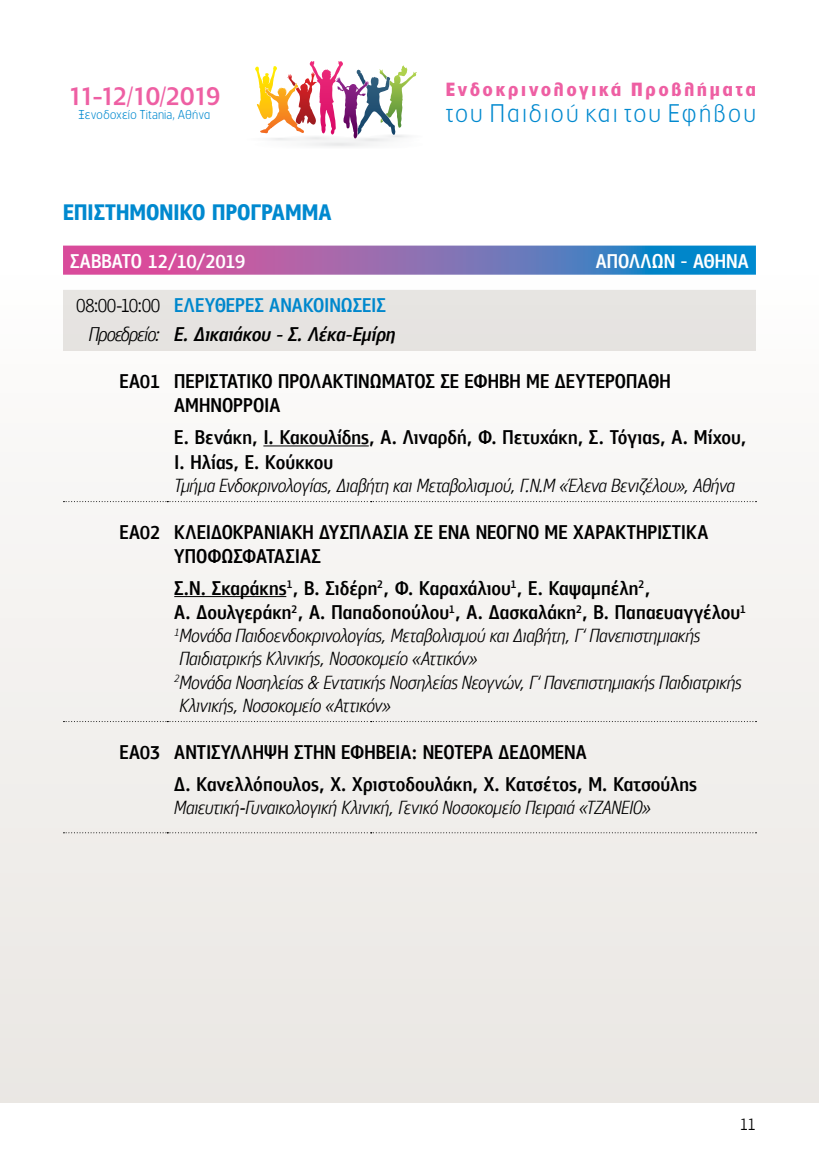
<style>
.page{position:relative;width:819px;height:1166px;background:#fff}
.page>*{position:absolute;margin:0;border:0;box-sizing:border-box;transform-origin:0 0}
.t1{font:300 24.15px "PF Lounge";letter-spacing:.11em;color:#0089cf}
.t2{font:500 23.97px "PF Lounge";letter-spacing:-.065em;color:#ee5fa3}
.t3{font:700 17.85px "PF Lounge";letter-spacing:.17em;color:#ee5fa3}
.t4{font:300 12.25px "PF Lounge";letter-spacing:.03em;color:#0089cf}
</style>
<div class="page">
<div style="left:0;top:0;width:819px;height:1103px;background:linear-gradient(to bottom,#fff,#eae7e3)"></div>
<svg style="left:0;top:0;width:1px;height:1103px"></svg>
<img style="left:246px;top:134px;width:177px;height:15px">
<svg style="left:255px;top:60px;width:162px;height:79px"></svg>
<div style="left:63px;top:290px;width:693px;height:61px;background:#e6e3e1"></div>
<svg style="left:63px;top:832px;width:693px;height:1px"></svg>
<hr style="left:263px;top:445px;width:106px;height:1px;background:#000">
<svg style="left:64px;top:204px;width:141px;height:17px"></svg>
<svg style="left:213px;top:204px;width:118px;height:17px"></svg>
<svg style="left:63px;top:246px;width:693px;height:29px;background:#826db2"></svg>
<svg style="left:77px;top:299px;width:82px;height:13px"></svg>
<svg style="left:175px;top:298px;width:88px;height:14px"></svg>
<div style="left:269px;top:298px;width:116px;height:14px;background:#e6e4e1"></div>
<svg style="left:89px;top:326px;width:70px;height:19px"></svg>
<svg style="left:174px;top:327px;width:13px;height:14px"></svg>
<svg style="left:193px;top:326px;width:78px;height:15px"></svg>
<svg style="left:288px;top:327px;width:13px;height:14px"></svg>
<div style="left:307px;top:326px;width:88px;height:19px;background:#e5e3e0"></div>
<svg style="left:121px;top:374px;width:38px;height:14px"></svg>
<svg style="left:175px;top:374px;width:97px;height:14px"></svg>
<svg style="left:279px;top:374px;width:155px;height:14px"></svg>
<svg style="left:441px;top:374px;width:17px;height:14px"></svg>
<svg style="left:465px;top:374px;width:55px;height:14px"></svg>
<svg style="left:527px;top:374px;width:21px;height:14px"></svg>
<svg style="left:554px;top:374px;width:115px;height:14px"></svg>
<svg style="left:174px;top:398px;width:106px;height:15px"></svg>
<svg style="left:175px;top:430px;width:13px;height:15px"></svg>
<svg style="left:196px;top:429px;width:60px;height:18px"></svg>
<svg style="left:265px;top:430px;width:8px;height:15px"></svg>
<svg style="left:281px;top:429px;width:92px;height:18px"></svg>
<svg style="left:380px;top:430px;width:16px;height:15px"></svg>
<svg style="left:403px;top:429px;width:68px;height:19px"></svg>
<svg style="left:479px;top:430px;width:16px;height:15px"></svg>
<svg style="left:503px;top:429px;width:79px;height:18px"></svg>
<svg style="left:589px;top:430px;width:13px;height:15px"></svg>
<svg style="left:610px;top:429px;width:54px;height:19px"></svg>
<svg style="left:671px;top:430px;width:15px;height:15px"></svg>
<svg style="left:694px;top:429px;width:51px;height:18px"></svg>
<svg style="left:176px;top:455px;width:8px;height:14px"></svg>
<svg style="left:191px;top:453px;width:47px;height:18px"></svg>
<svg style="left:246px;top:455px;width:12px;height:14px"></svg>
<svg style="left:266px;top:453px;width:66px;height:16px"></svg>
<div style="left:63px;top:477px;width:693px;height:25px;background:#f7f6f5"></div>
<svg style="left:120px;top:525px;width:39px;height:14px"></svg>
<div style="left:175px;top:525px;width:138px;height:14px;background:#f6f5f3"></div>
<svg style="left:319px;top:525px;width:89px;height:14px"></svg>
<svg style="left:415px;top:525px;width:17px;height:14px"></svg>
<svg style="left:439px;top:525px;width:31px;height:14px"></svg>
<svg style="left:476px;top:525px;width:62px;height:14px"></svg>
<svg style="left:545px;top:525px;width:22px;height:14px"></svg>
<div style="left:573px;top:525px;width:135px;height:14px;background:#f6f5f3"></div>
<div style="left:174px;top:549px;width:146px;height:14px;background:#f6f4f3"></div>
<div style="left:63px;top:580px;width:693px;height:142px;background:#f3f2ef"></div>
<div style="left:174px;top:745px;width:114px;height:14px;background:#f1efed"></div>
<svg style="left:294px;top:745px;width:41px;height:14px"></svg>
<svg style="left:342px;top:745px;width:74px;height:14px"></svg>
<div style="left:424px;top:744px;width:162px;height:15px;background:#f1efed"></div>
<div style="left:174px;top:776px;width:522px;height:42px;background:#f0eeec"></div>
<svg style="left:120px;top:745px;width:39px;height:14px"></svg>
<h2 class="t2" style="left:68px;top:82px;width:154px">11-12/10/2019</h2>
<p class="t4" style="left:78px;top:108px;width:133px">Ξενοδοχείο Titania, Αθήνα</p>
<p class="t3" style="left:445px;top:79px;width:312px">Ενδοκρινολογικά Προβλήματα</p>
<h1 class="t1" style="left:445px;top:100px;width:312px">του Παιδιού και του Εφήβου</h1>
</div>
